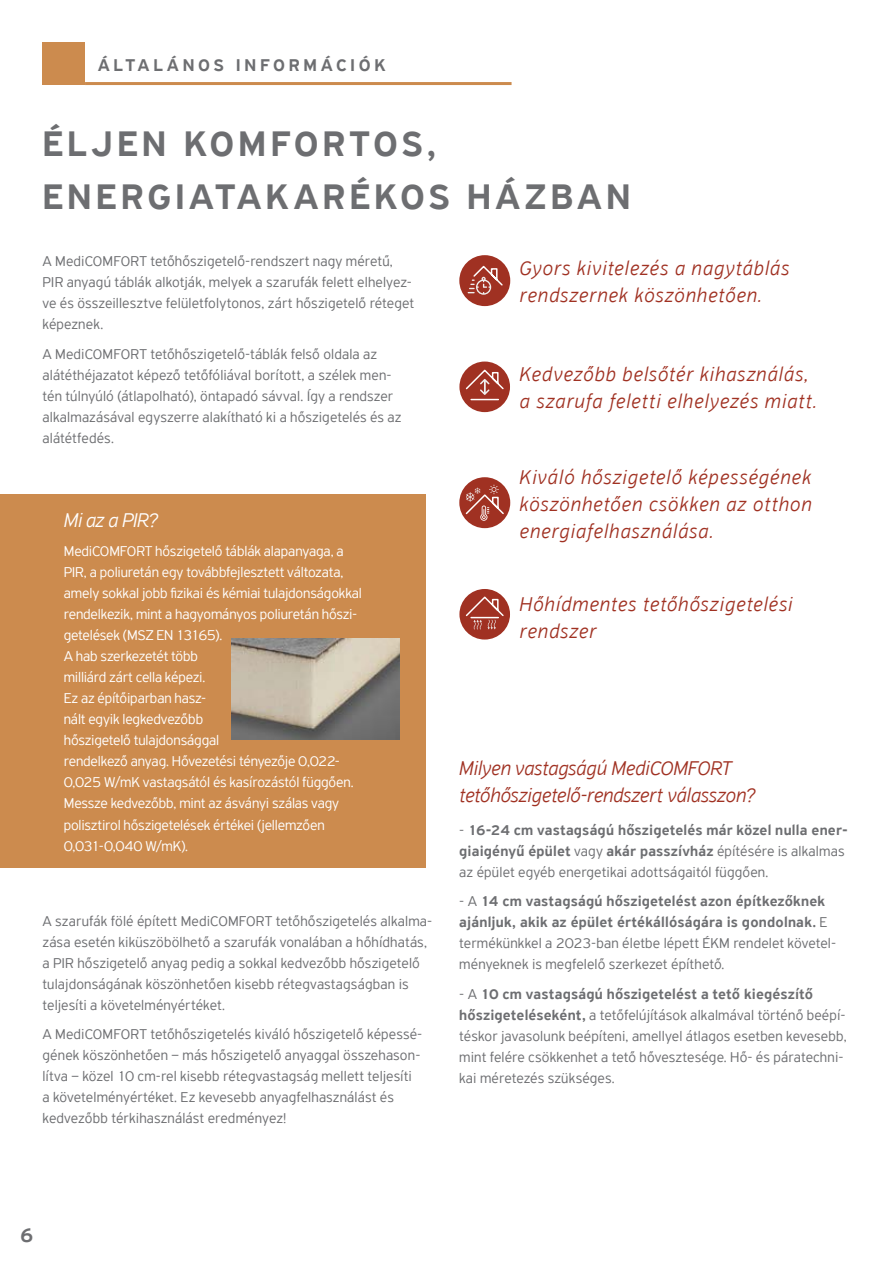
<style>
.page{position:relative;width:893px;height:1263px;background:#fff}
.page>*{position:absolute;margin:0;border:0;box-sizing:border-box;transform-origin:0 0}
.t1{font:500 37.5px/53.6px "PF Highway Sans Pro";letter-spacing:.105em;color:#6d6e71}
.t2{font:italic 300 21px/27px "PF Highway Sans Pro";letter-spacing:.045em;color:#a03122}
.t3{font:italic 300 21px/27px "PF Highway Sans Pro";letter-spacing:-.005em;color:#a03122}
.t4{font:italic 300 21px "PF Highway Sans Pro";letter-spacing:-.025em;color:#fff}
.t5{font:500 21px "PF Highway Sans Pro";color:#6d6e71}
.t6{font:500 18px "PF Highway Sans Pro";letter-spacing:.205em;color:#6d6e71}
.t7{font:300 15px/21px "PF Highway Sans Pro";letter-spacing:.01em;color:#6d6e71}
.t8{font:300 15px/21px "PF Highway Sans Pro";letter-spacing:-.01em;color:#fff}
.t9{font:500 15px/21px "PF Highway Sans Pro";letter-spacing:.015em;color:#6d6e71}
.s1{font-weight:300}
.s2{font-weight:500}
</style>
<div class="page">
<div style="left:43px;top:43px;width:42px;height:42px;background:#cc8b4e"></div>
<hr style="left:85px;top:82px;width:427px;height:3px;background:#cc8b4e">
<div style="left:0;top:494px;width:425px;height:373px;background:#cc8b4e"></div>
<img style="left:231px;top:639px;width:169px;height:100px">
<div style="left:459px;top:589px;width:51px;height:50px;background:#a03122;border-radius:50%"></div>
<svg style="left:464px;top:595px;width:41px;height:34px"></svg>
<div style="left:459px;top:477px;width:51px;height:51px;background:#a03122;border-radius:50%"></div>
<svg style="left:464px;top:485px;width:41px;height:36px"></svg>
<div style="left:459px;top:255px;width:51px;height:51px;background:#a03122;border-radius:50%"></div>
<svg style="left:468px;top:265px;width:35px;height:30px"></svg>
<div style="left:459px;top:362px;width:51px;height:50px;background:#a03122;border-radius:50%"></div>
<svg style="left:464px;top:368px;width:41px;height:32px"></svg>
<p class="t6" style="left:98px;top:54px;width:289px">ÁLTALÁNOS INFORMÁCIÓK</p>
<h1 class="t1" style="left:43px;top:117px;width:589px">ÉLJEN KOMFORTOS,<br>ENERGIATAKARÉKOS HÁZBAN</h1>
<p class="t7" style="left:43px;top:251px;width:373px">A MediCOMFORT tetőhőszigetelő-rendszert nagy méretű, PIR anyagú táblák alkotják, melyek a szarufák felett elhelyez&shy;ve és összeillesztve felületfolytonos, zárt hőszigetelő réteget képeznek.</p>
<p class="t7" style="left:43px;top:343px;width:361px">A MediCOMFORT tetőhőszigetelő-táblák felső oldala az alátéthéjazatot képező tetőfóliával borított, a szélek men&shy;tén túlnyúló (átlapolható), öntapadó sávval. Így a rendszer alkalmazásával egyszerre alakítható ki a hőszigetelés és az alátétfedés.</p>
<h2 class="t4" style="left:64px;top:508px;width:96px">Mi az a PIR?</h2>
<p class="t8" style="left:64px;top:541px;width:300px">MediCOMFORT hőszigetelő táblák alapanyaga, a PIR, a poliuretán egy továbbfejlesztett változata, amely sokkal jobb fizikai és kémiai tulajdonságokkal rendelkezik, mint a hagyományos poliuretán hőszi&shy;getelések (MSZ EN 13165).<br>A hab szerkezetét több<br>milliárd zárt cella képezi.<br>Ez az építőiparban hasz-<br>nált egyik legkedvezőbb<br>hőszigetelő tulajdonsággal<br>rendelkező anyag. Hővezetési tényezője 0,022- 0,025 W/mK vastagsától és kasírozástól függően.<br>Messze kedvezőbb, mint az ásványi szálas vagy polisztirol hőszigetelések értékei (jellemzően 0,031-0,040 W/mK).</p>
<p class="t7" style="left:43px;top:910px;width:391px">A szarufák fölé épített MediCOMFORT tetőhőszigetelés alkalma&shy;zása esetén kiküszöbölhető a szarufák vonalában a hőhídhatás, a PIR hőszigetelő anyag pedig a sokkal kedvezőbb hőszigetelő tulajdonságának köszönhetően kisebb rétegvastagságban is teljesíti a követelményértéket.</p>
<p class="t7" style="left:43px;top:1023px;width:381px">A MediCOMFORT tetőhőszigetelés kiváló hőszigetelő képessé&shy;gének köszönhetően – más hőszigetelő anyaggal összehason&shy;lítva – közel 10 cm-rel kisebb rétegvastagság mellett teljesíti a követelményértéket. Ez kevesebb anyagfelhasználást és kedvezőbb térkihasználást eredményez!</p>
<h2 class="t2" style="left:520px;top:255px;width:271px">Gyors kivitelezés a nagytáblás rendszernek köszönhetően.</h2>
<h2 class="t2" style="left:520px;top:361px;width:299px">Kedvezőbb belsőtér kihasználás, a szarufa feletti elhelyezés miatt.</h2>
<h2 class="t2" style="left:520px;top:463px;width:293px;text-align:justify">Kiváló hőszigetelő képességének köszönhetően csökken az otthon energiafelhasználása.</h2>
<h2 class="t2" style="left:520px;top:590px;width:274px">Hőhídmentes tetőhőszigetelési rendszer</h2>
<h2 class="t3" style="left:459px;top:754px;width:297px">Milyen vastagságú MediCOMFORT tetőhőszigetelő-rendszert válasszon?</h2>
<p class="t9" style="left:459px;top:820px;width:390px"><span class="s1">-</span> 16-24 cm vastagságú hőszigetelés már közel nulla ener&shy;giaigényű épület <span class="s1">vagy</span> akár passzívház <span class="s1">építésére is alkalmas az épület egyéb energetikai adottságaitól függően.</span></p>
<p class="t7" style="left:459px;top:891px;width:378px">- A <span class="s2">14 cm vastagságú hőszigetelést azon építkezőknek ajánljuk, akik az épület értékállóságára is gondolnak.</span> E termékünkkel a 2023-ban életbe lépett ÉKM rendelet követel&shy;ményeknek is megfelelő szerkezet építhető.</p>
<p class="t7" style="left:459px;top:983px;width:389px">- A <span class="s2">10 cm vastagságú hőszigetelést a tető kiegészítő hőszigeteléseként,</span> a tetőfelújítások alkalmával történő beépí&shy;téskor javasolunk beépíteni, amellyel átlagos esetben kevesebb, mint felére csökkenhet a tető hővesztesége. Hő- és páratechni&shy;kai méretezés szükséges.</p>
<h2 class="t5" style="left:20px;top:1223px;width:15px">6</h2>
</div>
